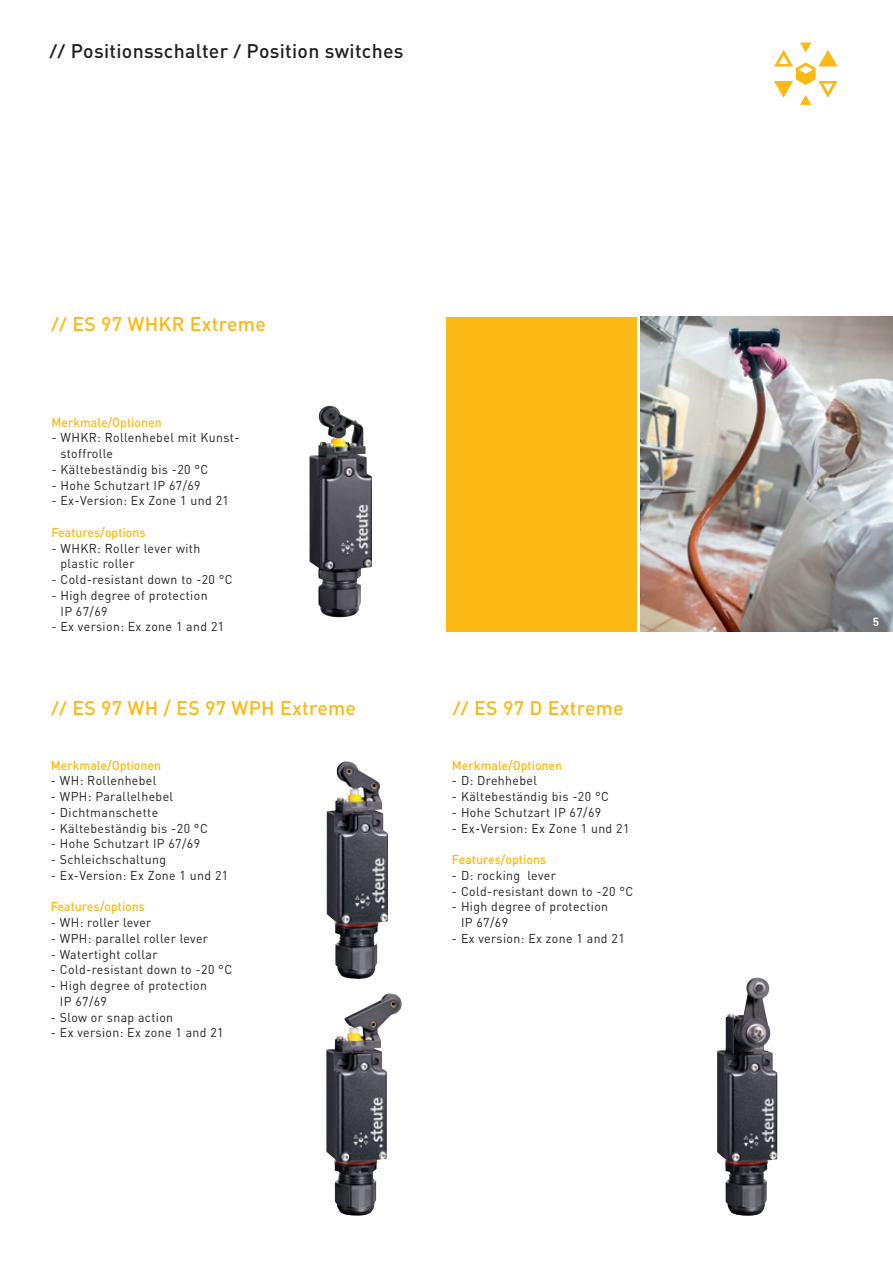
<style>
.page{position:relative;width:893px;height:1263px;background:#fff}
.page>*{position:absolute;margin:0;border:0;box-sizing:border-box;transform-origin:0 0}
.t1{font:500 19.5px "DIN";letter-spacing:.015em;color:#fcb814}
.t2{font:500 19.5px "DIN";color:#231f20}
.t3{font:12.75px/15.8px "DIN";letter-spacing:.03em;color:#231f20}
.t4{font:500 12.75px "DIN";color:#fcb814}
.t5{font:700 11.7px "DIN";color:#fff}
.s1{font-size:16.2px}
</style>
<div class="page">
<img style="left:640px;top:317px;width:253px;height:314px">
<img style="left:328px;top:761px;width:24px;height:50px">
<img style="left:326px;top:993px;width:65px;height:222px">
<img style="left:717px;top:977px;width:60px;height:239px">
<img style="left:309px;top:406px;width:63px;height:211px">
<div style="left:446px;top:317px;width:191px;height:314px;background:#fcb814"></div>
<svg style="left:774px;top:43px;width:64px;height:62px"></svg>
<h1 class="t2" style="left:50px;top:38px;width:355px"><span class="s1">//</span> Positionsschalter <span class="s1">/</span> Position switches</h1>
<h1 class="t1" style="left:51px;top:312px;width:216px"><span class="s1">//</span> ES 97 WH KR Extreme</h1>
<p class="t4" style="left:51px;top:414px;width:112px">Merkmale/Optionen</p>
<p class="t3" style="left:60px;top:430px;width:181px;text-indent:-9px">- WHKR: Rollenhebel mit Kunst&shy;stoffrolle</p>
<p class="t3" style="left:51px;top:461px;width:159px">- Kältebeständig bis -20 °C</p>
<p class="t3" style="left:51px;top:477px;width:151px">- Hohe Schutzart IP 67/69</p>
<p class="t3" style="left:51px;top:493px;width:179px">- Ex-Version: Ex Zone 1 und 21</p>
<p class="t4" style="left:51px;top:524px;width:96px">Features/options</p>
<p class="t3" style="left:60px;top:540px;width:141px;text-indent:-9px">- WHKR: Roller lever with plastic roller</p>
<p class="t3" style="left:51px;top:571px;width:183px">- Cold-resistant down to -20 °C</p>
<p class="t3" style="left:60px;top:587px;width:149px;text-indent:-9px">- High degree of protection<br>IP 67/69</p>
<p class="t3" style="left:51px;top:619px;width:174px">- Ex version: Ex zone 1 and 21</p>
<h1 class="t1" style="left:51px;top:696px;width:196px"><span class="s1">//</span> ES 97 WH / ES 97 WPH</h1>
<h1 class="t1" style="left:280px;top:696px;width:78px">Extreme</h1>
<p class="t4" style="left:51px;top:757px;width:112px">Merkmale/Optionen</p>
<p class="t3" style="left:51px;top:772px;width:107px">- WH: Rollenhebel</p>
<p class="t3" style="left:51px;top:788px;width:124px">- WPH: Parallelhebel</p>
<p class="t3" style="left:51px;top:804px;width:109px">- Dichtmanschette</p>
<p class="t3" style="left:51px;top:820px;width:159px">- Kältebeständig bis -20 °C</p>
<p class="t3" style="left:51px;top:835px;width:151px">- Hohe Schutzart IP 67/69</p>
<p class="t3" style="left:51px;top:851px;width:117px">- Schleichschaltung</p>
<p class="t3" style="left:51px;top:867px;width:179px">- Ex-Version: Ex Zone 1 und 21</p>
<p class="t4" style="left:51px;top:898px;width:96px">Features/options</p>
<p class="t3" style="left:51px;top:914px;width:102px">- WH: roller lever</p>
<p class="t3" style="left:51px;top:930px;width:159px">- WPH: parallel roller lever</p>
<p class="t3" style="left:51px;top:946px;width:108px">- Watertight collar</p>
<p class="t3" style="left:51px;top:961px;width:183px">- Cold-resistant down to -20 °C</p>
<p class="t3" style="left:60px;top:977px;width:149px;text-indent:-9px">- High degree of protection<br>IP 67/69</p>
<p class="t3" style="left:51px;top:1009px;width:124px">- Slow or snap action</p>
<p class="t3" style="left:51px;top:1024px;width:174px">- Ex version: Ex zone 1 and 21</p>
<h1 class="t1" style="left:453px;top:696px;width:172px"><span class="s1">//</span> ES 97 D Extreme</h1>
<p class="t4" style="left:452px;top:757px;width:112px">Merkmale/Optionen</p>
<p class="t3" style="left:452px;top:772px;width:87px">- D: Drehhebel</p>
<p class="t3" style="left:452px;top:788px;width:159px">- Kältebeständig bis -20 °C</p>
<p class="t3" style="left:452px;top:804px;width:151px">- Hohe Schutzart IP 67/69</p>
<p class="t3" style="left:452px;top:820px;width:179px">- Ex-Version: Ex Zone 1 und 21</p>
<p class="t4" style="left:452px;top:851px;width:96px">Features/options</p>
<p class="t3" style="left:452px;top:867px;width:105px">- D: rocking lever</p>
<p class="t3" style="left:452px;top:883px;width:183px">- Cold-resistant down to -20 °C</p>
<p class="t3" style="left:461px;top:898px;width:149px;text-indent:-9px">- High degree of protection<br>IP 67/69</p>
<p class="t3" style="left:452px;top:930px;width:174px">- Ex version: Ex zone 1 and 21</p>
<p class="t5" style="left:873px;top:614px;width:8px">5</p>
</div>
